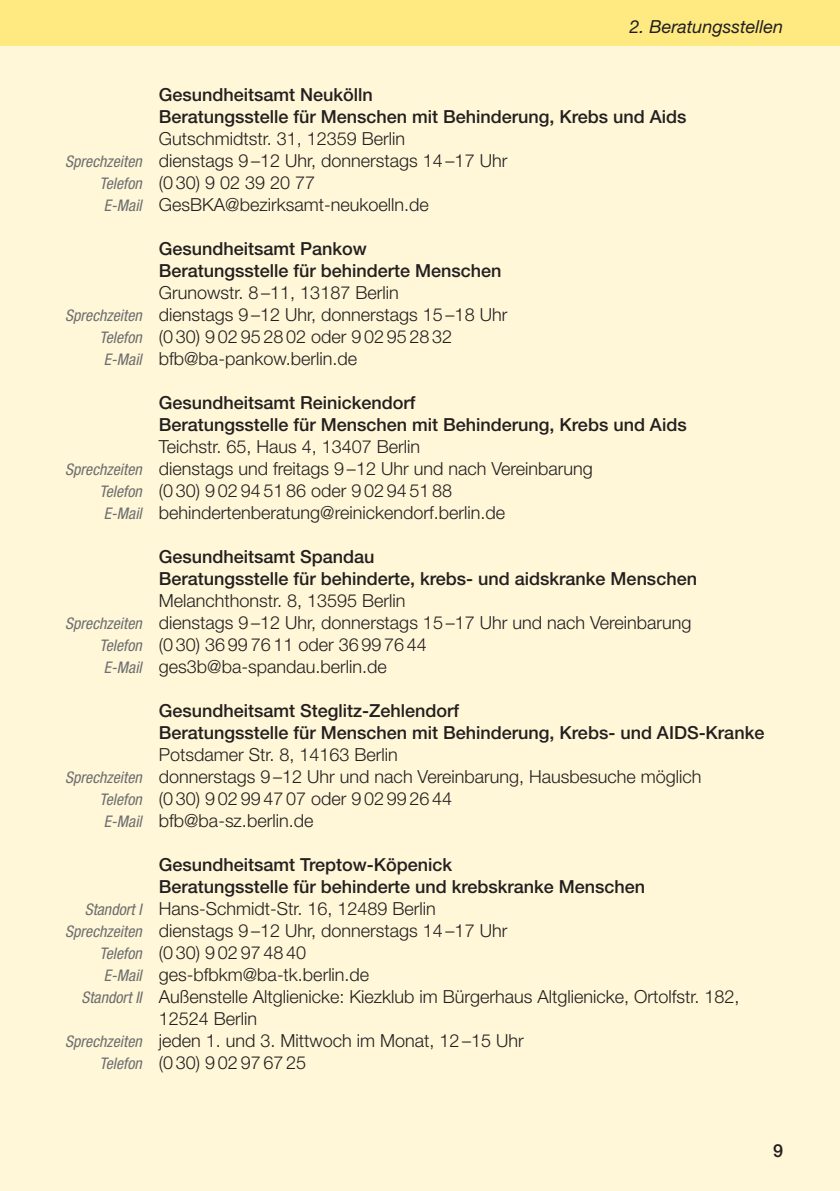
<style>
.page{position:relative;width:840px;height:1191px;background:#fff}
.page>*{position:absolute;margin:0;border:0;box-sizing:border-box;transform-origin:0 0}
.t1{font:300 18px "Helvetica Neue";color:#231f20}
.t2{font:500 18px/22px "Helvetica Neue";color:#231f20}
.t3{font:italic 18px "Helvetica Neue";color:#231f20}
.s1{font-family:"Helvetica Neue LT";font-weight:400;font-style:italic;font-stretch:condensed;font-size:16px;color:#6d6e70}
</style>
<div class="page">
<div style="left:0;top:0;width:839px;height:1191px;background:#fff7d7"></div>
<div style="left:0;top:0;width:839px;height:45px;background:#ffea82"></div>
<p class="t3" style="left:629px;top:20px;width:155px">2. Beratungsstellen</p>
<p class="t2" style="left:159px;top:85px;width:529px">Gesundheitsamt Neukölln<br>Beratungsstelle für Menschen mit Behinderung, Krebs und Aids</p>
<p class="t1" style="left:159px;top:132px;width:248px">Gutschmidtstr. 31, 12359 Berlin</p>
<p class="t1" style="left:65px;top:154px;width:443px"><span class="s1">Sprechzeiten</span> dienstags 9 –12 Uhr, donnerstags 14 –17 Uhr</p>
<p class="t1" style="left:99px;top:176px;width:217px"><span class="s1">Telefon</span> (0 30) 9 02 39 20 77</p>
<p class="t1" style="left:104px;top:198px;width:326px"><span class="s1">E-Mail</span> GesBKA@bezirksamt-neukoelln.de</p>
<p class="t2" style="left:159px;top:239px;width:344px">Gesundheitsamt Pankow<br>Beratungsstelle für behinderte Menschen</p>
<p class="t1" style="left:159px;top:286px;width:241px">Grunowstr. 8 –11, 13187 Berlin</p>
<p class="t1" style="left:65px;top:308px;width:443px"><span class="s1">Sprechzeiten</span> dienstags 9 –12 Uhr, donnerstags 15 –18 Uhr</p>
<p class="t1" style="left:99px;top:330px;width:354px"><span class="s1">Telefon</span> (0 30) 9 02 95 28 02 oder 9 02 95 28 32</p>
<p class="t1" style="left:104px;top:352px;width:254px"><span class="s1">E-Mail</span> bfb@ba-pankow.berlin.de</p>
<p class="t2" style="left:159px;top:393px;width:529px">Gesundheitsamt Reinickendorf<br>Beratungsstelle für Menschen mit Behinderung, Krebs und Aids</p>
<p class="t1" style="left:159px;top:440px;width:263px">Teichstr. 65, Haus 4, 13407 Berlin</p>
<p class="t1" style="left:65px;top:462px;width:529px"><span class="s1">Sprechzeiten</span> dienstags und freitags 9 –12 Uhr und nach Vereinbarung</p>
<p class="t1" style="left:99px;top:484px;width:354px"><span class="s1">Telefon</span> (0 30) 9 02 94 51 86 oder 9 02 94 51 88</p>
<p class="t1" style="left:104px;top:506px;width:402px"><span class="s1">E-Mail</span> behindertenberatung@reinickendorf.berlin.de</p>
<p class="t2" style="left:159px;top:547px;width:539px">Gesundheitsamt Spandau<br>Beratungsstelle für behinderte, krebs- und aidskranke Menschen</p>
<p class="t1" style="left:159px;top:594px;width:248px">Melanchthonstr. 8, 13595 Berlin</p>
<p class="t1" style="left:65px;top:616px;width:627px"><span class="s1">Sprechzeiten</span> dienstags 9 –12 Uhr, donnerstags 15 –17 Uhr und nach Vereinbarung</p>
<p class="t1" style="left:99px;top:638px;width:329px"><span class="s1">Telefon</span> (0 30) 36 99 76 11 oder 36 99 76 44</p>
<p class="t1" style="left:104px;top:660px;width:284px"><span class="s1">E-Mail</span> ges3b@ba-spandau.berlin.de</p>
<p class="t2" style="left:159px;top:701px;width:606px">Gesundheitsamt Steglitz-Zehlendorf<br>Beratungsstelle für Menschen mit Behinderung, Krebs- und AIDS-Kranke</p>
<p class="t1" style="left:159px;top:748px;width:240px">Potsdamer Str. 8, 14163 Berlin</p>
<p class="t1" style="left:65px;top:770px;width:637px"><span class="s1">Sprechzeiten</span> donnerstags 9 –12 Uhr und nach Vereinbarung, Hausbesuche möglich</p>
<p class="t1" style="left:99px;top:792px;width:354px"><span class="s1">Telefon</span> (0 30) 9 02 99 47 07 oder 9 02 99 26 44</p>
<p class="t1" style="left:104px;top:814px;width:211px"><span class="s1">E-Mail</span> bfb@ba-sz.berlin.de</p>
<p class="t2" style="left:159px;top:855px;width:295px">Gesundheitsamt Treptow-Köpenick</p>
<p class="t2" style="left:159px;top:877px;width:487px">Beratungsstelle für behinderte und krebskranke Menschen</p>
<p class="t1" style="left:85px;top:902px;width:352px"><span class="s1">Standort I</span> Hans-Schmidt-Str. 16, 12489 Berlin</p>
<p class="t1" style="left:65px;top:924px;width:443px"><span class="s1">Sprechzeiten</span> dienstags 9 –12 Uhr, donnerstags 14 –17 Uhr</p>
<p class="t1" style="left:99px;top:946px;width:208px"><span class="s1">Telefon</span> (0 30) 9 02 97 48 40</p>
<p class="t1" style="left:104px;top:968px;width:267px"><span class="s1">E-Mail</span> ges-bfbkm@ba-tk.berlin.de</p>
<p class="t1" style="left:81px;top:990px;width:659px"><span class="s1">Standort II</span> Außenstelle Altglienicke: Kiezklub im Bürgerhaus Altglienicke, Ortolfstr. 182,</p>
<p class="t1" style="left:159px;top:1012px;width:100px">12524 Berlin</p>
<p class="t1" style="left:65px;top:1034px;width:460px"><span class="s1">Sprechzeiten</span> jeden 1. und 3. Mittwoch im Monat, 12 –15 Uhr</p>
<p class="t1" style="left:99px;top:1056px;width:208px"><span class="s1">Telefon</span> (0 30) 9 02 97 67 25</p>
<p class="t2" style="left:772px;top:1141px;width:12px">9</p>
</div>
